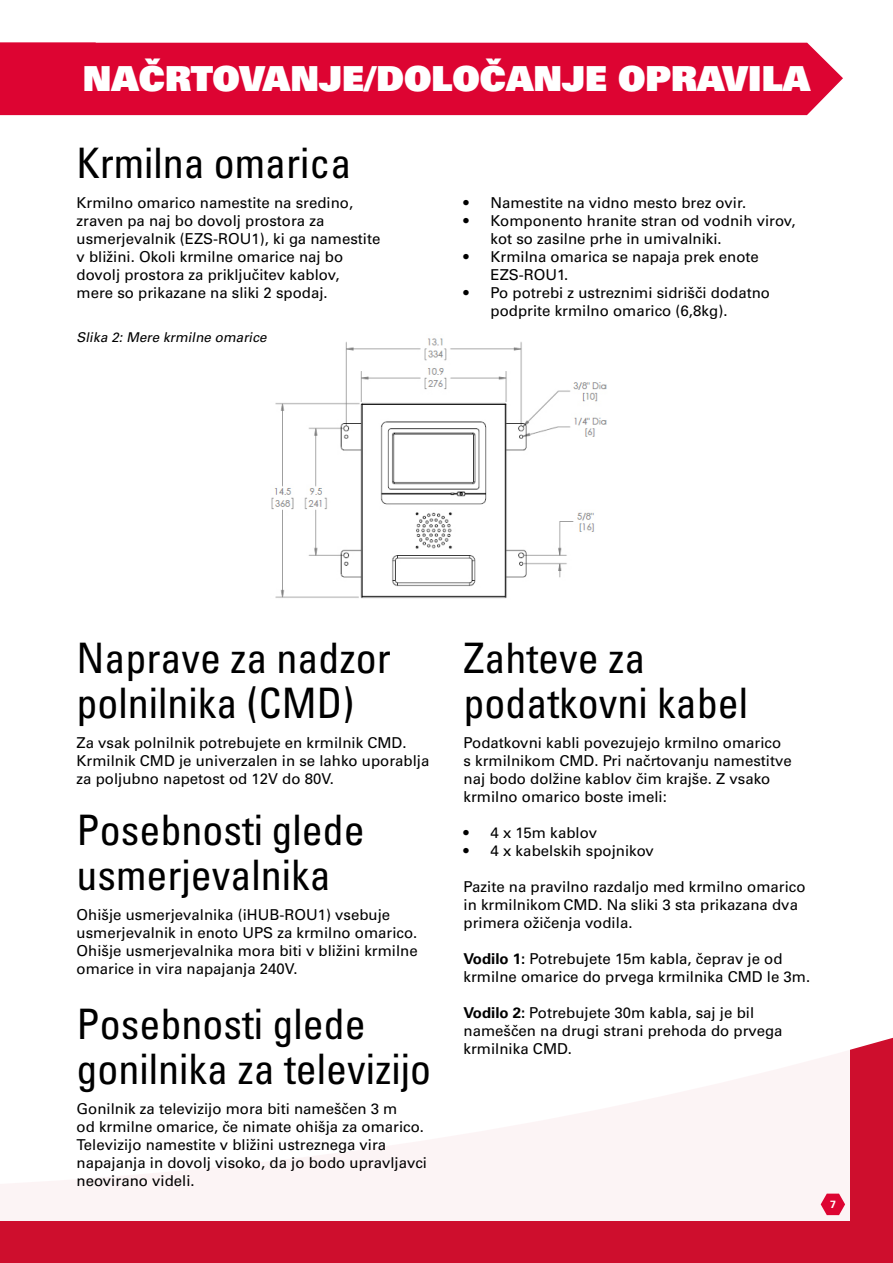
<style>
.page{position:relative;width:893px;height:1263px;background:#fff}
.page>*{position:absolute;margin:0;border:0;box-sizing:border-box;transform-origin:0 0}
.t1{font:condensed 42px/45px "Univers LT Pro";color:#000}
.t2{font:34.5px "Univers LT Pro 85 X Black";color:#fff}
.t3{font:15px/18px "Univers LT Pro 55 Roman";color:#000}
.t4{font:italic 13.5px "Univers LT Pro 55 Roman";color:#000}
.t5{font:700 10.5px "Univers LT Pro 65";color:#fff}
.s1{font-family:"Univers LT Pro 65";font-weight:700}
</style>
<div class="page">
<div style="left:0;top:1037px;width:893px;height:226px;background:#ce0e2d"></div>
<div style="left:0;top:938px;width:850px;height:282px;background:#fff"></div>
<div style="left:139px;top:43px;width:704px;height:72px;background:#dd0432"></div>
<div style="left:0;top:43px;width:139px;height:72px;background:#dd0432"></div>
<svg style="left:821px;top:1193px;width:24px;height:22px"></svg>
<img style="left:271px;top:338px;width:336px;height:261px">
<h2 class="t2" style="left:83px;top:56px;width:729px">NAČRTOVANJE/DOLOČANJE OPRAVILA</h2>
<h1 class="t1" style="left:77px;top:139px;width:277px">Krmilna omarica</h1>
<p class="t3" style="left:77px;top:193px;width:305px">Krmilno omarico namestite na sredino, zraven pa naj bo dovolj prostora za usmerjevalnik (EZS-ROU1), ki ga namestite v bližini. Okoli krmilne omarice naj bo dovolj prostora za priključitev kablov,<br>mere so prikazane na sliki 2 spodaj.</p>
<p class="t3" style="left:463px;top:193px;width:284px">• Namestite na vidno mesto brez ovir.</p>
<p class="t3" style="left:490px;top:211px;width:307px;text-indent:-27px">• Komponento hranite stran od vodnih virov, kot so zasilne prhe in umivalniki.</p>
<p class="t3" style="left:490px;top:247px;width:270px;text-indent:-27px">• Krmilna omarica se napaja prek enote<br>EZS-ROU1.</p>
<p class="t3" style="left:490px;top:283px;width:281px;text-indent:-27px">• Po potrebi z ustreznimi sidrišči dodatno podprite krmilno omarico (6,8kg).</p>
<p class="t4" style="left:77px;top:327px;width:195px">Slika 2:Mere krmilne omarice</p>
<h1 class="t1" style="left:77px;top:634px;width:316px">Naprave za nadzor polnilnika (CMD)</h1>
<h1 class="t1" style="left:463px;top:634px;width:286px">Zahteve za podatkovni kabel</h1>
<p class="t3" style="left:77px;top:733px;width:354px">Za vsak polnilnik potrebujete en krmilnik CMD.<br>Krmilnik CMD je univerzalen in se lahko uporablja za poljubno napetost od 12V do 80V.</p>
<h1 class="t1" style="left:77px;top:806px;width:290px">Posebnosti glede usmerjevalnika</h1>
<p class="t3" style="left:77px;top:905px;width:343px">Ohišje usmerjevalnika (iHUB-ROU1) vsebuje usmerjevalnik in enoto UPS za krmilno omarico.<br>Ohišje usmerjevalnika mora biti v bližini krmilne omarice in vira napajanja 240V.</p>
<h1 class="t1" style="left:77px;top:1000px;width:356px">Posebnosti glede gonilnika za televizijo</h1>
<p class="t3" style="left:77px;top:1099px;width:352px">Gonilnik za televizijo mora biti nameščen 3 m<br>od krmilne omarice, če nimate ohišja za omarico.<br>Televizijo namestite v bližini ustreznega vira napajanja in dovolj visoko, da jo bodo upravljavci neovirano videli.</p>
<p class="t3" style="left:463px;top:733px;width:330px">Podatkovni kabli povezujejo krmilno omarico s krmilnikom CMD. Pri načrtovanju namestitve naj bodo dolžine kablov čim krajše. Z vsako krmilno omarico boste imeli:</p>
<p class="t3" style="left:463px;top:823px;width:135px">• 4 x 15m kablov</p>
<p class="t3" style="left:463px;top:841px;width:192px">• 4 x kabelskih spojnikov</p>
<p class="t3" style="left:463px;top:877px;width:344px">Pazite na pravilno razdaljo med krmilno omarico in krmilnikom CMD. Na sliki 3 sta prikazana dva primera ožičenja vodila.</p>
<p class="t3" style="left:463px;top:949px;width:348px"><span class="s1">Vodilo 1:</span> Potrebujete 15m kabla, čeprav je od krmilne omarice do prvega krmilnika CMD le 3m.</p>
<p class="t3" style="left:463px;top:1003px;width:320px"><span class="s1">Vodilo 2:</span> Potrebujete 30m kabla, saj je bil nameščen na drugi strani prehoda do prvega krmilnika CMD.</p>
<p class="t5" style="left:830px;top:1196px;width:7px">7</p>
</div>
